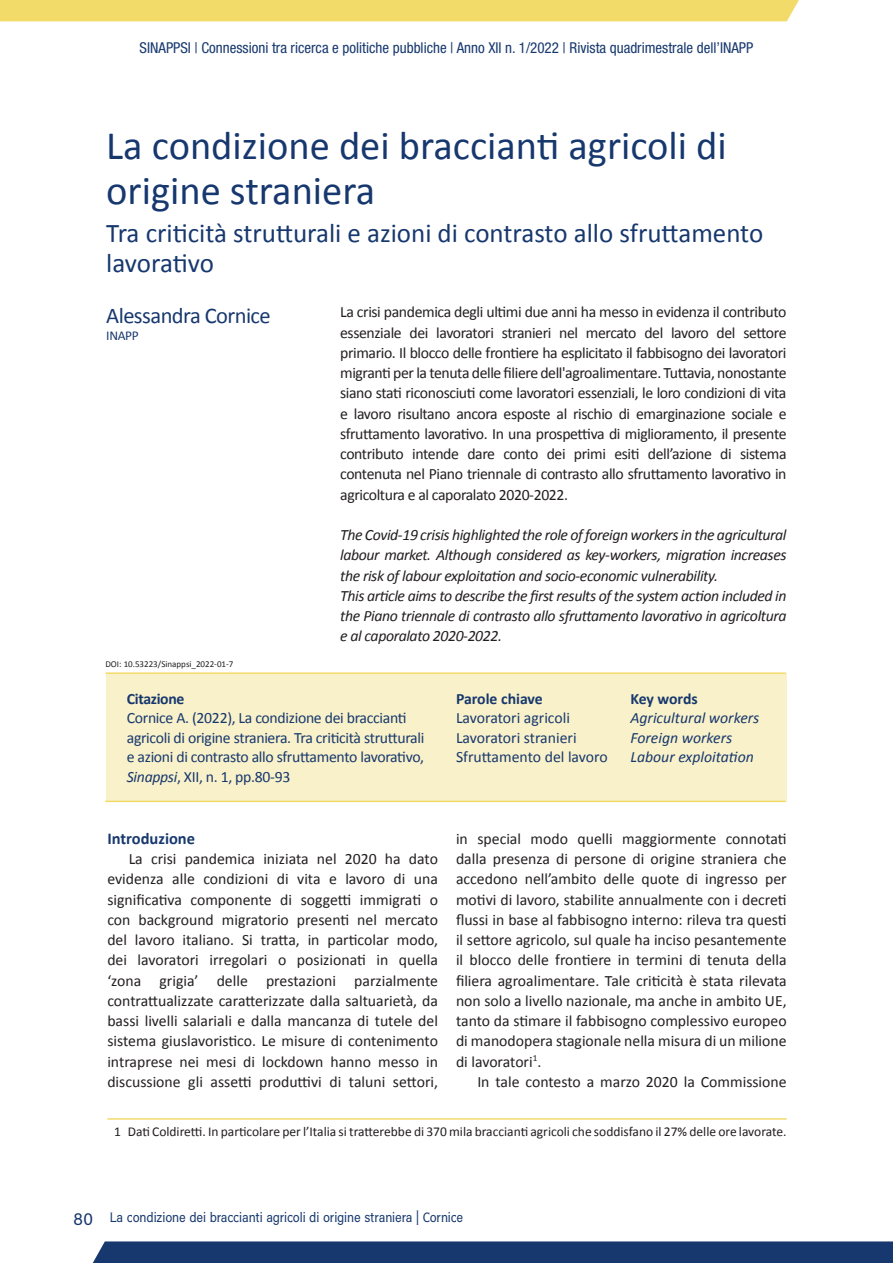
<style>
.page{position:relative;width:893px;height:1263px;background:#fff}
.page>*{position:absolute;margin:0;border:0;box-sizing:border-box;transform-origin:0 0}
.t1{font:40.5px/45px "Calibri";color:#17386e}
.t2{font:27px/30px "Calibri";color:#17386e}
.t3{font:22.5px "Calibri";letter-spacing:-.025em;color:#17386e}
.t4{font:700 16.5px "Calibri";color:#17386e}
.t5{font:15.75px/20.2px "Calibri";color:#231f20;text-align:justify}
.t6{font:italic 15.75px/20.2px "Calibri";letter-spacing:-.025em;color:#231f20}
.t7{font:15.75px/19.5px "Calibri";letter-spacing:-.02em;color:#17386e}
.t8{font:15.75px/19.5px "Calibri";color:#17386e}
.t9{font:italic 15.75px/19.5px "Calibri";color:#17386e}
.t10{font:700 15.75px "Calibri";letter-spacing:-.01em;color:#17386e}
.t11{font:condensed 15px "Helvetica Neue LT Std";color:#17386e}
.t12{font:13.5px "Calibri";color:#231f20}
.t13{font:13.5px "Inapp";letter-spacing:-.015em;color:#17386e;scale:.9 1}
.t14{font:13.5px "Calibri";letter-spacing:-.025em;color:#17386e}
.t15{font:9px "Calibri";color:#231f20}
.s1{font-style:italic}
.s2{font-size:16.5px}
</style>
<div class="page">
<div style="left:92px;top:1241px;width:801px;height:22px;background:#17386e"></div>
<div style="left:0;top:0;width:799px;height:21px;background:#f3db6a"></div>
<hr style="left:107px;top:1118px;width:680px;height:2px;background:#f3db6a">
<div style="left:106px;top:673px;width:681px;height:128px;background:#f9f1c9"></div>
<hr style="left:105px;top:672px;width:681px;height:2px;background:#f3db6a">
<hr style="left:105px;top:801px;width:681px;height:1px;background:#f3db6a">
<p class="t11" style="left:140px;top:39px;width:615px">SINAPPSI | Connessioni tra ricerca e politiche pubbliche | Anno XII n. 1/2022 | Rivista quadrimestrale dell’INAPP</p>
<h1 class="t1" style="left:106px;top:121px;width:622px">La condizione dei braccianti agricoli di origine straniera</h1>
<h2 class="t2" style="left:106px;top:217px;width:658px">Tra criticità strutturali e azioni di contrasto allo sfruttamento lavorativo</h2>
<h3 class="t3" style="left:106px;top:301px;width:166px">Alessandra Cornice</h3>
<p class="t14" style="left:106px;top:328px;width:34px">INAPP</p>
<p class="t15" style="left:105px;top:659px;width:130px">DOI: 10.53223/Sinappsi_2022-01-7</p>
<p class="t5" style="left:340px;top:301px;width:448px">La crisi pandemica degli ultimi due anni ha messo in evidenza il contributo essenziale dei lavoratori stranieri nel mercato del lavoro del settore primario. Il blocco delle frontiere ha esplicitato il fabbisogno dei lavoratori migranti per la tenuta delle filiere dell'agroalimentare. Tuttavia, nonostante siano stati riconosciuti come lavoratori essenziali, le loro condizioni di vita e lavoro risultano ancora esposte al rischio di emarginazione sociale e sfruttamento lavorativo. In una prospettiva di miglioramento, il presente contributo intende dare conto dei primi esiti dell’azione di sistema contenuta nel Piano triennale di contrasto allo sfruttamento lavorativo in agricoltura e al caporalato 2020-2022.</p>
<p class="t6" style="left:340px;top:524px;width:448px">The Covid-19 crisis highlighted the role of foreign workers in the agricultural labour market. Although considered as key-workers, migration increases the risk of labour exploitation and socio-economic vulnerability.<br>This article aims to describe the first results of the system action included in the Piano triennale di contrasto allo sfruttamento lavorativo in agricoltura e al caporalato 2020-2022.</p>
<p class="t10" style="left:127px;top:687px;width:59px">Citazione</p>
<p class="t7" style="left:127px;top:707px;width:299px">Cornice A. (2022), La condizione dei braccianti agricoli di origine straniera. Tra criticità strutturali e azioni di contrasto allo sfruttamento lavorativo, <span class="s1">Sinappsi</span>, XII, n. 1, pp.80-93</p>
<p class="t10" style="left:456px;top:687px;width:88px">Parole chiave</p>
<p class="t8" style="left:456px;top:707px;width:153px">Lavoratori agricoli<br>Lavoratori stranieri<br>Sfruttamento del lavoro</p>
<p class="t10" style="left:630px;top:687px;width:69px">Key words</p>
<p class="t9" style="left:630px;top:707px;width:130px">Agricultural workers<br>Foreign workers<br>Labour exploitation</p>
<p class="t4" style="left:107px;top:827px;width:89px">Introduzione</p>
<p class="t5" style="left:107px;top:848px;width:332px;text-indent:21px">La crisi pandemica iniziata nel 2020 ha dato evidenza alle condizioni di vita e lavoro di una significativa componente di soggetti immigrati o con background migratorio presenti nel mercato del lavoro italiano. Si tratta, in particolar modo, dei lavoratori irregolari o posizionati in quella ‘zona grigia’ delle prestazioni parzialmente contrattualizzate caratterizzate dalla saltuarietà, da bassi livelli salariali e dalla mancanza di tutele del sistema giuslavoristico. Le misure di contenimento intraprese nei mesi di lockdown hanno messo in discussione gli assetti produttivi di taluni settori,</p>
<p class="t12" style="left:114px;top:1123px;width:674px">1 Dati Coldiretti. In particolare per l’Italia si tratterebbe di 370 mila braccianti agricoli che soddisfano il 27% delle ore lavorate.</p>
<p class="t5" style="left:456px;top:828px;width:332px">in special modo quelli maggiormente connotati dalla presenza di persone di origine straniera che accedono nell’ambito delle quote di ingresso per motivi di lavoro, stabilite annualmente con i decreti flussi in base al fabbisogno interno: rileva tra questi il settore agricolo, sul quale ha inciso pesantemente il blocco delle frontiere in termini di tenuta della filiera agroalimentare. Tale criticità è stata rilevata non solo a livello nazionale, ma anche in ambito UE, tanto da stimare il fabbisogno complessivo europeo di manodopera stagionale nella misura di un milione di lavoratori<sup>1</sup>.</p>
<p class="t5" style="left:477px;top:1071px;width:311px">In tale contesto a marzo 2020 la Commissione</p>
<p class="t13" style="left:73px;top:1210px;width:435px"><span class="s2">80</span> La condizione dei braccianti agricoli di origine straniera | Cornice</p>
</div>
